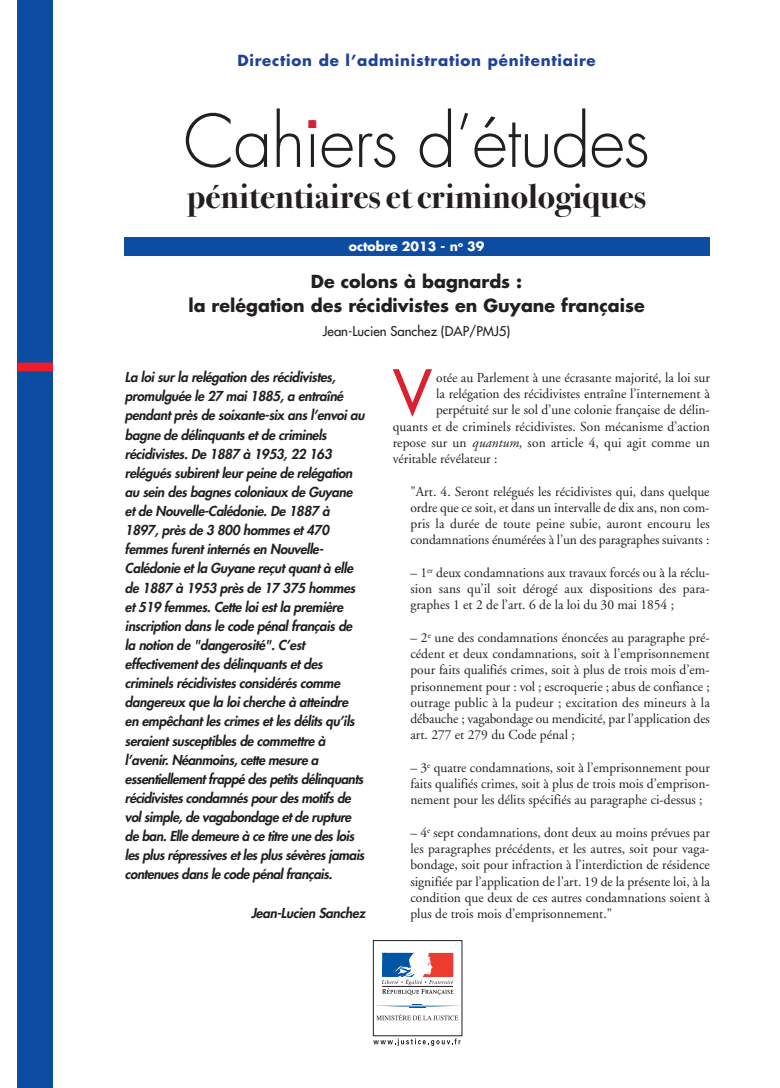
<style>
.page{position:relative;width:780px;height:1088px;background:#fff}
.page>*{position:absolute;margin:0;border:0;box-sizing:border-box;transform-origin:0 0}
.t1{font:300 70.88px "Futura";letter-spacing:-.015em;color:#231f20}
.t2{font:60px "Futura";color:#da2031}
.t3{font:35px "Bodoni Svty Two OSITCTT Bold";color:#231f20}
.t4{font:700 17.5px/23.8px "Futura";color:#231f20;text-align:center}
.t5{font:700 15px "Futura";letter-spacing:.05em;color:#20419a}
.t6{font:13.75px/16.2px "Adobe Garamond";color:#231f20;text-align:justify}
.t7{font:italic 800 13.38px/19.1px "Futura";letter-spacing:-.025em;color:#231f20}
.t8{font:13.12px "Futura";color:#231f20}
.t9{font:700 12.5px "Futura";color:#fff}
.t10{font:11.25px "Zapf Dingbats ITC";color:#da2031}
.s1{font-style:italic}
</style>
<div class="page">
<div style="left:18px;top:0;width:35px;height:1088px;background:#0d4da1"></div>
<div style="left:18px;top:363px;width:35px;height:8px;background:#ee1b2d"></div>
<div style="left:124px;top:237px;width:585px;height:19px;background:#0d4da1"></div>
<div style="left:373px;top:940px;width:89px;height:96px;border:1px solid #231f20"></div>
<svg style="left:382px;top:953px;width:71px;height:42px"></svg>
<svg style="left:376px;top:1014px;width:82px;height:6px"></svg>
<svg style="left:373px;top:1004px;width:88px;height:4px"></svg>
<svg style="left:373px;top:1038px;width:87px;height:8px"></svg>
<p class="t5" style="left:237px;top:54px;width:360px">Direction de l’administration pénitentiaire</p>
<h1 class="t1" style="left:183px;top:108px;width:468px">Cahiers d’études</h1>
<h3 class="t3" style="left:187px;top:176px;width:460px">pénitentiaires et criminologiques</h3>
<p class="t10" style="left:308px;top:117px;width:10px">■</p>
<p class="t9" style="left:349px;top:240px;width:137px">octobre 2013 - n<sup>o</sup> 39</p>
<p class="t4" style="left:188px;top:271px;width:458px">De colons à bagnards :<br>la relégation des récidivistes en Guyane française</p>
<p class="t8" style="left:323px;top:324px;width:189px">Jean-Lucien Sanchez (DAP/PMJ5)</p>
<p class="t7" style="left:125px;top:369px;width:241px">La loi sur la relégation des récidivistes, promulguée le 27 mai 1885, a entraîné pendant près de soixante-six ans l’envoi au bagne de délinquants et de criminels récidivistes. De 1887 à 1953, 22 163 relégués subirent leur peine de relégation au sein des bagnes coloniaux de Guyane et de Nouvelle-Calédonie. De 1887 à 1897, près de 3 800 hommes et 470 femmes furent internés en Nouvelle-Calédonie et la Guyane reçut quant à elle de 1887 à 1953 près de 17 375 hommes et 519 femmes. Cette loi est la première inscription dans le code pénal français de la notion de "dangerosité". C’est effectivement des délinquants et des criminels récidivistes considérés comme dangereux que la loi cherche à atteindre en empêchant les crimes et les délits qu’ils seraient susceptibles de commettre à l’avenir. Néanmoins, cette mesure a essentiellement frappé des petits délinquants récidivistes condamnés pour des motifs de vol simple, de vagabondage et de rupture de ban. Elle demeure à ce titre une des lois les plus répressives et les plus sévères jamais contenues dans le code pénal français.</p>
<p class="t7" style="left:251px;top:904px;width:116px">Jean-Lucien Sanchez</p>
<h2 class="t2" style="left:393px;top:362px;width:40px">V</h2>
<p class="t6" style="left:436px;top:371px;width:275px">otée au Parlement à une écrasante majorité, la loi sur</p>
<p class="t6" style="left:436px;top:387px;width:275px">la relégation des récidivistes entraîne l’internement à</p>
<p class="t6" style="left:436px;top:403px;width:275px">perpétuité sur le sol d’une colonie française de délin-</p>
<p class="t6" style="left:392px;top:419px;width:319px">quants et de criminels récidivistes. Son mécanisme d’action</p>
<p class="t6" style="left:392px;top:436px;width:318px">repose sur un <span class="s1">quantum</span>, son article 4, qui agit comme un</p>
<p class="t6" style="left:392px;top:452px;width:106px">véritable révélateur :</p>
<p class="t6" style="left:410px;top:484px;width:301px">"Art. 4. Seront relégués les récidivistes qui, dans quelque ordre que ce soit, et dans un intervalle de dix ans, non com&shy;pris la durée de toute peine subie, auront encouru les condamnations énumérées à l’un des paragraphes suivants :</p>
<p class="t6" style="left:410px;top:566px;width:301px">– 1<sup>er</sup> deux condamnations aux travaux forcés ou à la réclu&shy;sion sans qu’il soit dérogé aux dispositions des para&shy;graphes 1 et 2 de l’art. 6 de la loi du 30 mai 1854 ;</p>
<p class="t6" style="left:410px;top:631px;width:301px">– 2<sup>e</sup> une des condamnations énoncées au paragraphe pré&shy;cédent et deux condamnations, soit à l’emprisonnement pour faits qualifiés crimes, soit à plus de trois mois d’em&shy;prisonnement pour : vol ; escroquerie ; abus de confiance ; outrage public à la pudeur ; excitation des mineurs à la débauche ; vagabondage ou mendicité, par l’application des art. 277 et 279 du Code pénal ;</p>
<p class="t6" style="left:410px;top:761px;width:301px">– 3<sup>e</sup> quatre condamnations, soit à l’emprisonnement pour faits qualifiés crimes, soit à plus de trois mois d’emprison&shy;nement pour les délits spécifiés au paragraphe ci-dessus ;</p>
<p class="t6" style="left:410px;top:826px;width:301px">– 4<sup>e</sup> sept condamnations, dont deux au moins prévues par les paragraphes précédents, et les autres, soit pour vaga&shy;bondage, soit pour infraction à l’interdiction de résidence signifiée par l’application de l’art. 19 de la présente loi, à la condition que deux de ces autres condamnations soient à plus de trois mois d’emprisonnement."</p>
</div>
